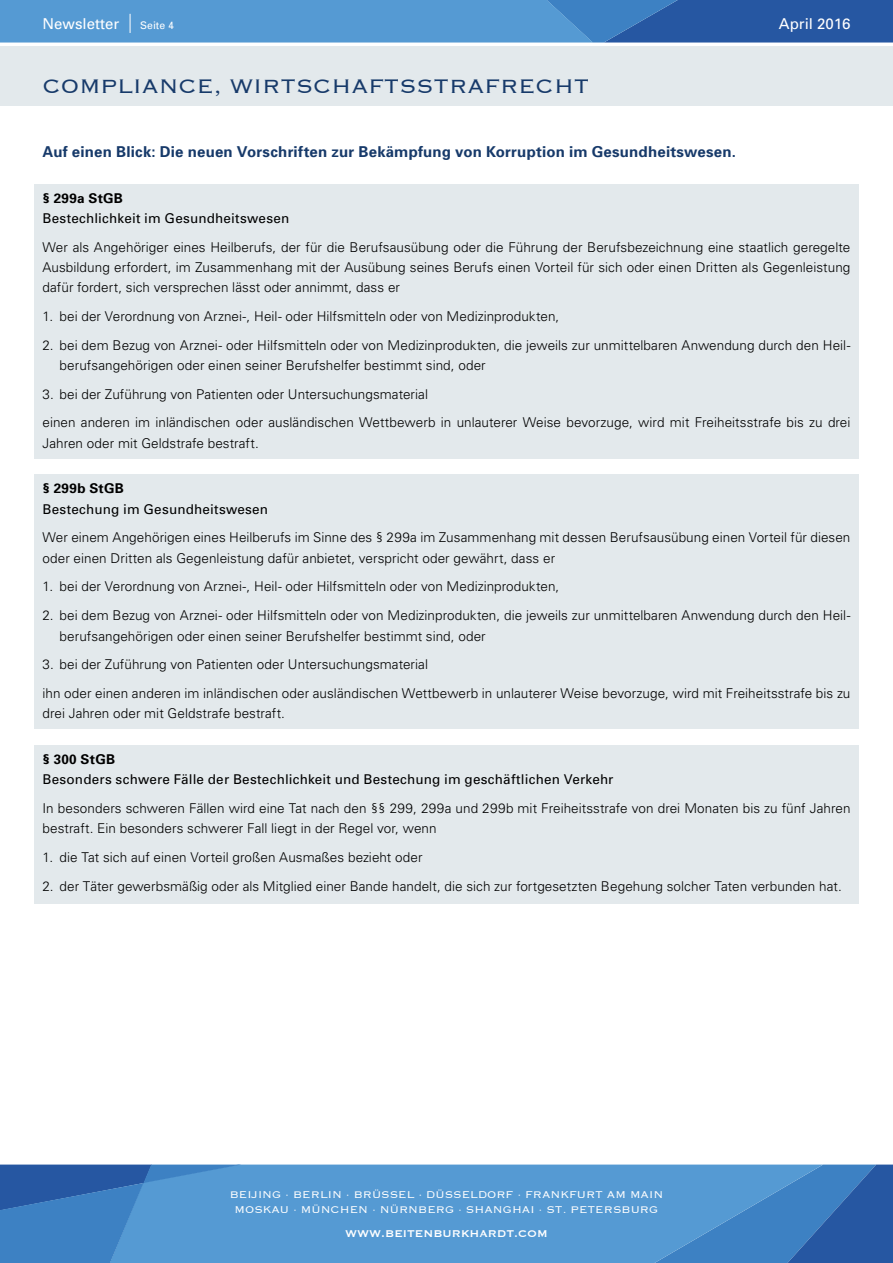
<style>
.page{position:relative;width:893px;height:1263px;background:#fff}
.page>*{position:absolute;margin:0;border:0;box-sizing:border-box;transform-origin:0 0}
.t1{font:300 25.5px "Copperplate";color:#173a6a}
.t2{font:700 15px "Univers";letter-spacing:.015em;color:#173a6a}
.t3{font:15px "Univers";color:#fff}
.t4{font:300 13.5px/20.2px "Univers";letter-spacing:.005em;color:#000}
.t5{font:13.5px "Univers";letter-spacing:.015em;color:#000}
.t6{font:700 13.5px "Univers";letter-spacing:.02em;color:#000}
.t7{font:300 12.75px/15px "Copperplate";color:#fff;text-align:center}
.t8{font:12.75px "Copperplate";color:#fff}
.t9{font:10.5px "Univers";color:#fff}
</style>
<div class="page">
<svg style="left:823px;top:1164px;width:70px;height:99px;background:#2c61aa"></svg>
<svg style="left:241px;top:1164px;width:582px;height:99px;background:#5296d0"></svg>
<svg style="left:0;top:1164px;width:241px;height:99px;background:#4384c3"></svg>
<div style="left:0;top:46px;width:893px;height:60px;background:#e3e9ec"></div>
<svg style="left:0;top:0;width:893px;height:43px;background:#4886c4"></svg>
<div style="left:34px;top:184px;width:825px;height:274px;background:#e3e9ec"></div>
<div style="left:34px;top:475px;width:825px;height:254px;background:#e3e9ec"></div>
<div style="left:34px;top:745px;width:825px;height:159px;background:#e3e9ec"></div>
<p class="t3" style="left:43px;top:14px;width:78px">Newsletter</p>
<p class="t9" style="left:140px;top:19px;width:35px">Seite 4</p>
<p class="t3" style="left:779px;top:14px;width:73px">April 2016</p>
<h1 class="t1" style="left:43px;top:70px;width:548px">COMPLIANCE, WIRTSCHAFTSSTRAFRECHT</h1>
<p class="t2" style="left:43px;top:142px;width:695px">Auf einen Blick: Die neuen Vorschriften zur Bekämpfung von Korruption im Gesundheitswesen.</p>
<p class="t6" style="left:43px;top:189px;width:82px">§ 299a StGB</p>
<p class="t5" style="left:43px;top:210px;width:248px">Bestechlichkeit im Gesundheitswesen</p>
<p class="t4" style="left:43px;top:237px;width:809px;text-align:justify">Wer als Angehöriger eines Heilberufs, der für die Berufsausübung oder die Führung der Berufsbezeichnung eine staatlich geregelte Ausbildung erfordert, im Zusammenhang mit der Ausübung seines Berufs einen Vorteil für sich oder einen Dritten als Gegenleistung dafür fordert, sich versprechen lässt oder annimmt, dass er</p>
<p class="t4" style="left:43px;top:306px;width:518px">1. bei der Verordnung von Arznei-, Heil- oder Hilfsmitteln oder von Medizinprodukten,</p>
<p class="t4" style="left:60px;top:335px;width:792px;text-indent:-17px">2. bei dem Bezug von Arznei- oder Hilfsmitteln oder von Medizinprodukten, die jeweils zur unmittelbaren Anwendung durch den Heil&shy;berufsangehörigen oder einen seiner Berufshelfer bestimmt sind, oder</p>
<p class="t4" style="left:43px;top:379px;width:809px;line-height:28.8px">3. bei der Zuführung von Patienten oder Untersuchungsmaterial<br>einen anderen im inländischen oder ausländischen Wettbewerb in unlauterer Weise bevorzuge, wird mit Freiheitsstrafe bis zu drei</p>
<p class="t4" style="left:43px;top:433px;width:218px">Jahren oder mit Geldstrafe bestraft.</p>
<p class="t6" style="left:43px;top:480px;width:83px">§ 299b StGB</p>
<p class="t5" style="left:43px;top:500px;width:227px">Bestechung im Gesundheitswesen</p>
<p class="t4" style="left:43px;top:528px;width:809px">Wer einem Angehörigen eines Heilberufs im Sinne des § 299a im Zusammenhang mit dessen Berufsausübung einen Vorteil für diesen oder einen Dritten als Gegenleistung dafür anbietet, verspricht oder gewährt, dass er</p>
<p class="t4" style="left:43px;top:577px;width:518px">1. bei der Verordnung von Arznei-, Heil- oder Hilfsmitteln oder von Medizinprodukten,</p>
<p class="t4" style="left:60px;top:605px;width:792px;text-indent:-17px">2. bei dem Bezug von Arznei- oder Hilfsmitteln oder von Medizinprodukten, die jeweils zur unmittelbaren Anwendung durch den Heil&shy;berufsangehörigen oder einen seiner Berufshelfer bestimmt sind, oder</p>
<p class="t4" style="left:43px;top:650px;width:809px;line-height:28.8px">3. bei der Zuführung von Patienten oder Untersuchungsmaterial<br>ihn oder einen anderen im inländischen oder ausländischen Wettbewerb in unlauterer Weise bevorzuge, wird mit Freiheitsstrafe bis zu</p>
<p class="t4" style="left:43px;top:703px;width:244px">drei Jahren oder mit Geldstrafe bestraft.</p>
<p class="t6" style="left:43px;top:750px;width:74px">§ 300 StGB</p>
<p class="t5" style="left:43px;top:771px;width:572px">Besonders schwere Fälle der Bestechlichkeit und Bestechung im geschäftlichen Verkehr</p>
<p class="t4" style="left:43px;top:798px;width:809px">In besonders schweren Fällen wird eine Tat nach den §§ 299, 299a und 299b mit Freiheitsstrafe von drei Monaten bis zu fünf Jahren bestraft. Ein besonders schwerer Fall liegt in der Regel vor, wenn</p>
<p class="t4" style="left:43px;top:847px;width:382px">1. die Tat sich auf einen Vorteil großen Ausmaßes bezieht oder</p>
<p class="t4" style="left:43px;top:876px;width:801px">2. der Täter gewerbsmäßig oder als Mitglied einer Bande handelt, die sich zur fortgesetzten Begehung solcher Taten verbunden hat.</p>
<p class="t7" style="left:230px;top:1186px;width:435px">BEIJING · BERLIN · BRÜSSEL · DÜSSELDORF · FRANKFURT AM MAIN<br>MOSKAU · MÜNCHEN · NÜRNBERG · SHANGHAI · ST. PETERSBURG</p>
<p class="t8" style="left:345px;top:1225px;width:204px">WWW.BEITENBURKHARDT.COM</p>
</div>
